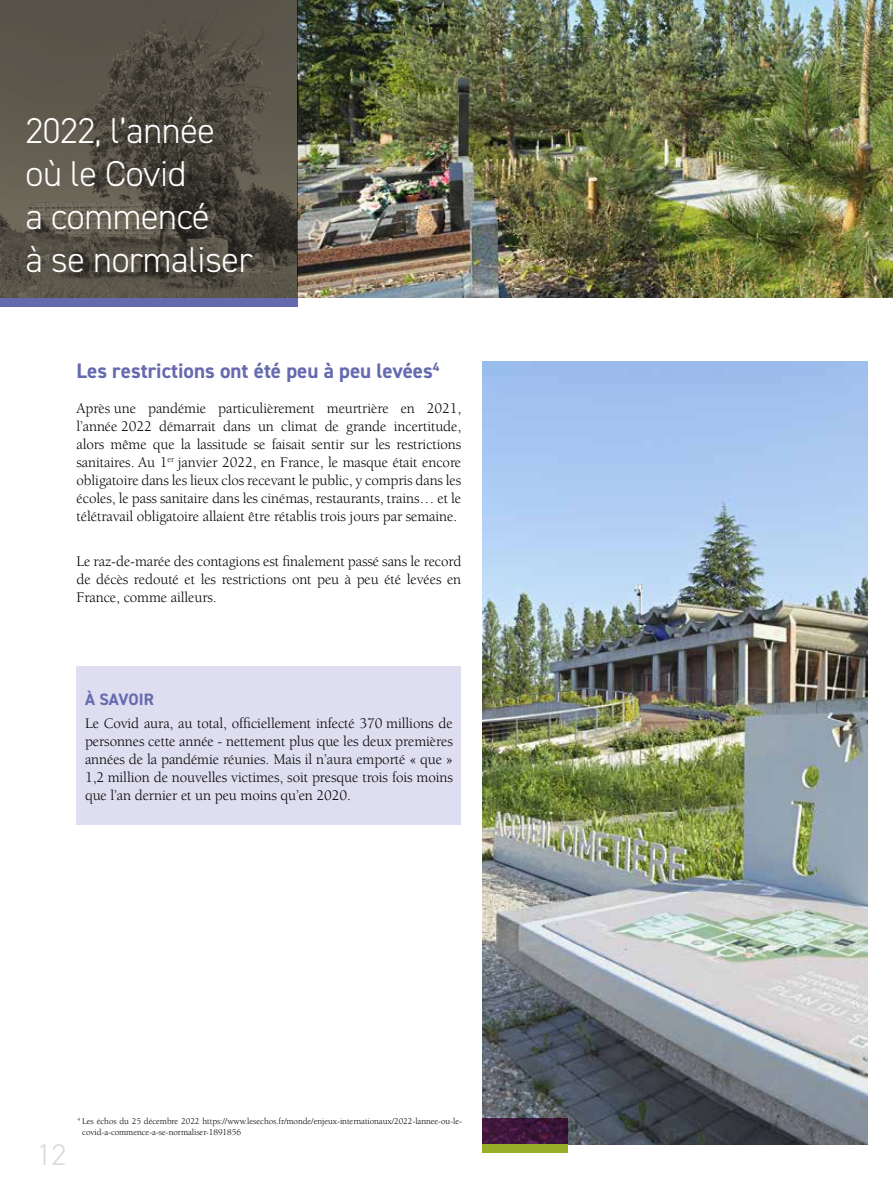
<style>
.page{position:relative;width:893px;height:1191px;background:#fff}
.page>*{position:absolute;margin:0;border:0;box-sizing:border-box;transform-origin:0 0}
.t1{font:300 36px/43.2px "DIN2014";letter-spacing:-.01em;color:#fff}
.t2{font:300 30px "DIN2014";color:#dadada}
.t3{font:700 21px "DIN2014";color:#656aaf}
.t4{font:700 16.5px "DIN2014";color:#656aaf}
.t5{font:15px/18px "Berkeley";letter-spacing:-.01em;color:#000;text-align:justify}
.t6{font:9px/10.5px "Berkeley";letter-spacing:-.01em;color:#000}
</style>
<div class="page">
<div style="left:0;top:298px;width:298px;height:8px;background:#656aaf"></div>
<img style="left:298px;top:0;width:595px;height:298px">
<svg style="left:0;top:0;width:298px;height:298px;background:#534f44"></svg>
<div style="left:77px;top:666px;width:384px;height:159px;background:#dfdef0"></div>
<img style="left:483px;top:361px;width:384px;height:783px">
<div style="left:483px;top:1144px;width:85px;height:8px;background:#99af29"></div>
<svg style="left:483px;top:1118px;width:85px;height:26px;background:#3e163b"></svg>
<h1 class="t1" style="left:26px;top:109px;width:229px">2022, l’année où le Covid<br>a commencé<br>à se normaliser</h1>
<h3 class="t3" style="left:77px;top:357px;width:364px">Les restrictions ont été peu à peu levées<sup>4</sup></h3>
<p class="t5" style="left:77px;top:399px;width:386px">Après une pandémie particulièrement meurtrière en 2021, l’année 2022 démarrait dans un climat de grande incertitude, alors même que la lassitude se faisait sentir sur les restrictions sanitaires. Au 1<sup>er</sup> janvier 2022, en France, le masque était encore obligatoire dans les lieux clos recevant le public, y compris dans les écoles, le pass sanitaire dans les cinémas, restaurants, trains… et le télétravail obligatoire allaient être rétablis trois jours par semaine.</p>
<p class="t5" style="left:77px;top:552px;width:386px">Le raz-de-marée des contagions est finalement passé sans le record de décès redouté et les restrictions ont peu à peu été levées en France, comme ailleurs.</p>
<p class="t4" style="left:85px;top:688px;width:70px">À SAVOIR</p>
<p class="t5" style="left:85px;top:714px;width:369px">Le Covid aura, au total, officiellement infecté 370 millions de personnes cette année - nettement plus que les deux premières années de la pandémie réunies. Mais il n’aura emporté « que » 1,2 million de nouvelles victimes, soit presque trois fois moins que l’an dernier et un peu moins qu’en 2020.</p>
<h2 class="t2" style="left:37px;top:1136px;width:31px">12</h2>
<p class="t6" style="left:82px;top:1116px;width:381px;text-indent:-5px"><sup>4</sup> Les échos du 25 décembre 2022 https://www.lesechos.fr/monde/enjeux-internationaux/2022-lannee-ou-le&shy;covid-a-commence-a-se-normaliser-1891856</p>
</div>
